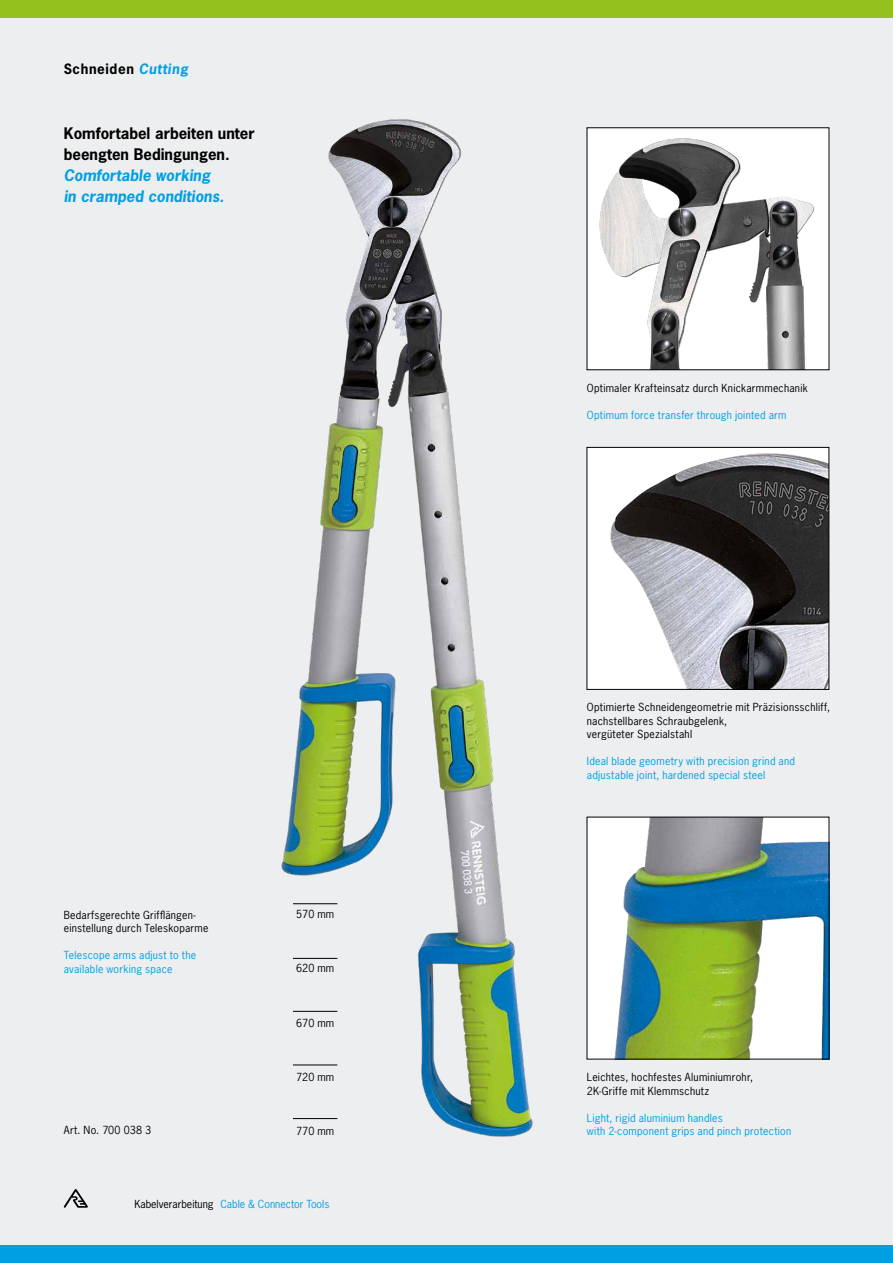
<style>
.page{position:relative;width:893px;height:1263px;background:#edeef0}
.page>*{position:absolute;margin:0;border:0;box-sizing:border-box;transform-origin:0 0}
.t1{font:700 15px/21px "News Gothic Std";color:#000}
.t2{font:italic 700 15px/21px "News Gothic Std";color:#009fe3}
.t3{font:700 13.5px "News Gothic Std";letter-spacing:.045em;color:#000}
.t4{font:10.5px/13.5px "News Gothic Std";letter-spacing:.025em;color:#000}
.t5{font:10.5px/13.5px "News Gothic Std";letter-spacing:.025em;color:#009fe3}
.t6{font:10.5px "News Gothic Std";color:#009fe3}
.s1{font-style:italic;color:#009fe3}
.s2{color:#000}
</style>
<div class="page">
<img style="left:589px;top:130px;width:238px;height:238px">
<img style="left:589px;top:449px;width:238px;height:239px">
<div style="left:587px;top:447px;width:242px;height:243px;border:1px solid #000"></div>
<div style="left:0;top:0;width:893px;height:17px;background:#95c11f"></div>
<div style="left:0;top:1246px;width:893px;height:17px;background:#009fe3"></div>
<svg style="left:64px;top:1189px;width:24px;height:19px"></svg>
<img style="left:281px;top:119px;width:252px;height:1018px">
<img style="left:589px;top:819px;width:238px;height:238px">
<p class="t3" style="left:64px;top:60px;width:126px">Schneiden <span class="s1">Cutting</span></p>
<h1 class="t1" style="left:64px;top:123px;width:192px">Komfortabel arbeiten unter beengten Bedingungen.</h1>
<h1 class="t2" style="left:64px;top:165px;width:162px">Comfortable working in cramped conditions.</h1>
<p class="t4" style="left:64px;top:908px;width:146px">Bedarfsgerechte Grifflängen&shy;einstellung durch Teleskoparme</p>
<p class="t5" style="left:64px;top:949px;width:134px">Telescope arms adjust to the available working space</p>
<p class="t4" style="left:64px;top:1123px;width:89px">Art. No. 700 038 3</p>
<p class="t4" style="left:296px;top:907px;width:39px">570 mm</p>
<p class="t4" style="left:296px;top:961px;width:39px">620 mm</p>
<p class="t4" style="left:296px;top:1016px;width:39px">670 mm</p>
<p class="t4" style="left:296px;top:1070px;width:39px">720 mm</p>
<p class="t4" style="left:296px;top:1124px;width:39px">770 mm</p>
<p class="t6" style="left:134px;top:1197px;width:196px"><span class="s2">Kabelverarbeitung</span> Cable &amp; Connector Tools</p>
<p class="t4" style="left:587px;top:381px;width:222px">Optimaler Krafteinsatz durch Knickarmmechanik</p>
<p class="t5" style="left:587px;top:408px;width:201px">Optimum force transfer through jointed arm</p>
<p class="t4" style="left:587px;top:700px;width:245px">Optimierte Schneidengeometrie mit Präzisionsschliff, nachstellbares Schraubgelenk,<br>vergüteter Spezialstahl</p>
<p class="t5" style="left:587px;top:754px;width:210px">Ideal blade geometry with precision grind and adjustable joint, hardened special steel</p>
<p class="t4" style="left:587px;top:1070px;width:168px">Leichtes, hochfestes Aluminiumrohr,<br>2K-Griffe mit Klemmschutz</p>
<p class="t5" style="left:587px;top:1111px;width:206px">Light, rigid aluminium handles<br>with 2-component grips and pinch protection</p>
</div>
